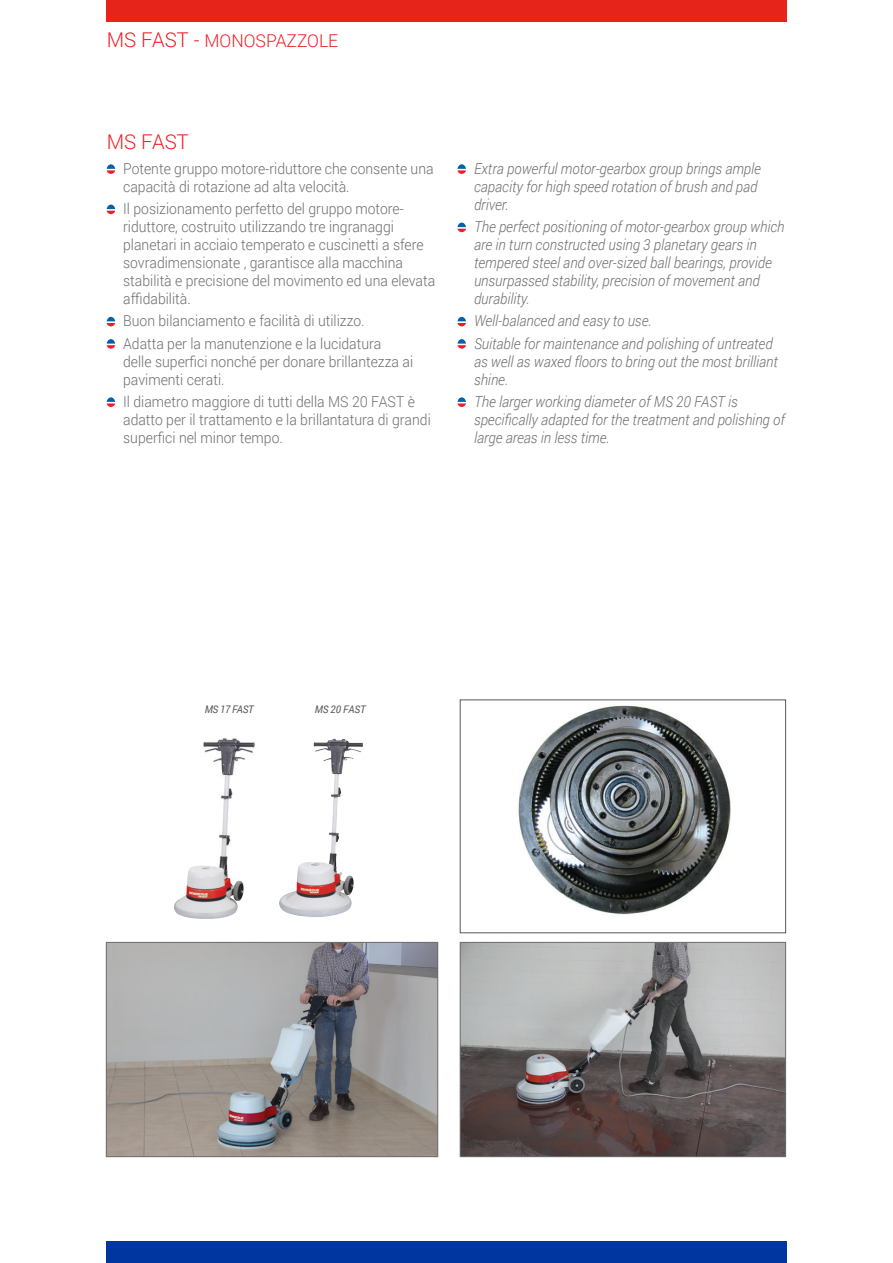
<style>
.page{position:relative;width:893px;height:1263px;background:#fff}
.page>*{position:absolute;margin:0;border:0;box-sizing:border-box;transform-origin:0 0}
.t1{font:300 20.4px "Roboto";color:#ee1d23}
.t2{font:300 17.7px "Roboto";color:#ee1d23}
.t3{font:italic 300 15.15px/18px "Roboto";color:#6c6d70;scale:.92 1}
.t4{font:300 15px/18px "Roboto";color:#6c6d70;scale:.93 1}
.t5{font:italic 10.5px "Roboto";letter-spacing:-.03em;color:#57585a;scale:.95 1}
.s1{font-size:20.4px}
</style>
<div class="page">
<div style="left:106px;top:0;width:681px;height:21px;background:#e72419"></div>
<div style="left:106px;top:1242px;width:681px;height:21px;background:#0036a0"></div>
<img style="left:108px;top:944px;width:328px;height:211px">
<div style="left:106px;top:942px;width:332px;height:215px;border:1px solid #6c6d70"></div>
<img style="left:518px;top:705px;width:213px;height:209px">
<div style="left:460px;top:699px;width:326px;height:234px;border:1px solid #57585a"></div>
<img style="left:462px;top:944px;width:322px;height:211px">
<div style="left:460px;top:942px;width:326px;height:215px;border:1px solid #6c6d70"></div>
<svg style="left:107px;top:164px;width:8px;height:10px"></svg>
<svg style="left:107px;top:205px;width:8px;height:9px"></svg>
<svg style="left:107px;top:317px;width:8px;height:9px"></svg>
<svg style="left:107px;top:339px;width:8px;height:10px"></svg>
<svg style="left:107px;top:397px;width:8px;height:10px"></svg>
<svg style="left:457px;top:164px;width:9px;height:10px"></svg>
<svg style="left:457px;top:223px;width:9px;height:9px"></svg>
<svg style="left:457px;top:317px;width:9px;height:9px"></svg>
<svg style="left:457px;top:339px;width:9px;height:10px"></svg>
<svg style="left:457px;top:397px;width:9px;height:10px"></svg>
<img style="left:174px;top:738px;width:82px;height:181px">
<img style="left:279px;top:739px;width:73px;height:178px">
<p class="t2" style="left:107px;top:28px;width:233px"><span class="s1">MS FAST -</span> MONOSPAZZOLE</p>
<h1 class="t1" style="left:107px;top:128px;width:84px">MS FAST</h1>
<p class="t4" style="left:123px;top:159px;width:335px">Potente gruppo motore-riduttore che consente una capacità di rotazione ad alta velocità.</p>
<p class="t4" style="left:123px;top:199px;width:337px">Il posizionamento perfetto del gruppo motore&shy;riduttore, costruito utilizzando tre ingranaggi planetari in acciaio temperato e cuscinetti a sfere sovradimensionate , garantisce alla macchina stabilità e precisione del movimento ed una elevata affidabilità.</p>
<p class="t4" style="left:123px;top:309px;width:279px;line-height:22.2px">Buon bilanciamento e facilità di utilizzo.<br>Adatta per la manutenzione e la lucidatura</p>
<p class="t4" style="left:123px;top:352px;width:313px">delle superfici nonché per donare brillantezza ai pavimenti cerati.</p>
<p class="t4" style="left:123px;top:392px;width:332px">Il diametro maggiore di tutti della MS 20 FAST è adatto per il trattamento e la brillantatura di grandi superfici nel minor tempo.</p>
<p class="t3" style="left:474px;top:159px;width:313px">Extra powerful motor-gearbox group brings ample capacity for high speed rotation of brush and pad driver.</p>
<p class="t3" style="left:474px;top:217px;width:339px">The perfect positioning of motor-gearbox group which are in turn constructed using 3 planetary gears in tempered steel and over-sized ball bearings, provide unsurpassed stability, precision of movement and durability.</p>
<p class="t3" style="left:474px;top:309px;width:326px;line-height:22.2px">Well-balanced and easy to use.<br>Suitable for maintenance and polishing of untreated</p>
<p class="t3" style="left:474px;top:352px;width:332px">as well as waxed floors to bring out the most brilliant shine.</p>
<p class="t3" style="left:474px;top:392px;width:339px">The larger working diameter of MS 20 FAST is specifically adapted for the treatment and polishing of large areas in less time.</p>
<p class="t5" style="left:205px;top:702px;width:53px">MS 17 FAST</p>
<p class="t5" style="left:315px;top:702px;width:55px">MS 20 FAST</p>
</div>
